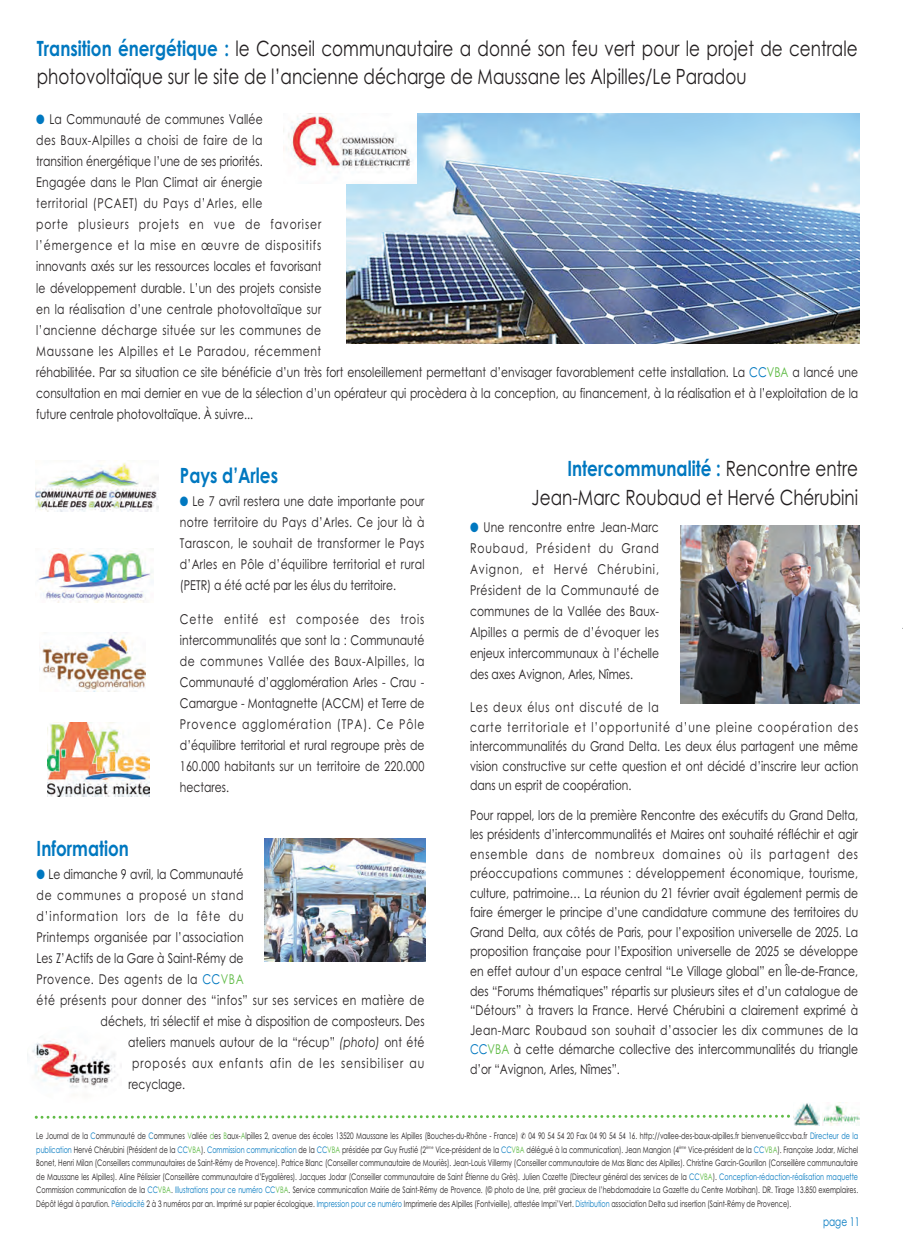
<style>
.page{position:relative;width:903px;height:1259px;background:#fff}
.page>*{position:absolute;margin:0;border:0;box-sizing:border-box;transform-origin:0 0}
.t1{font:21px/28.5px "Century Gothic";color:#231f20;scale:.8 1}
.t2{font:700 21px "Century Gothic";color:#0078c0;scale:.8 1}
.t3{font:13.5px/21px "Century Gothic";letter-spacing:.01em;color:#231f20;text-align:justify;scale:.8 1}
.t4{font:13.5px "Century Gothic";letter-spacing:.085em;color:#231f20;scale:.8 1}
.t5{font:13.5px "Century Gothic";letter-spacing:.045em;color:#231f20;scale:.8 1}
.t6{font:12px "Century Gothic";color:#0078c0;scale:.75 1}
.t7{font:9px/13.5px "Century Gothic";color:#231f20;text-align:justify;scale:.72 1}
.s1{font-weight:700;color:#0078c0}
.s2{color:#0078c0}
.s3{color:#60bb46}
.s4{font-style:italic}
</style>
<div class="page">
<img style="left:822px;top:1102px;width:37px;height:22px">
<img style="left:794px;top:1103px;width:25px;height:21px">
<img style="left:680px;top:525px;width:180px;height:177px">
<svg style="left:35px;top:1114px;width:755px;height:5px"></svg>
<img style="left:347px;top:114px;width:513px;height:230px">
<img style="left:286px;top:114px;width:130px;height:69px">
<img style="left:265px;top:838px;width:161px;height:123px">
<img style="left:35px;top:460px;width:124px;height:51px">
<img style="left:37px;top:548px;width:116px;height:54px">
<img style="left:39px;top:632px;width:107px;height:59px">
<img style="left:47px;top:722px;width:103px;height:74px">
<img style="left:27px;top:1039px;width:91px;height:49px">
<hr style="left:902px;top:607px;width:1px;height:42px;background:#000">
<h1 class="t1" style="left:37px;top:34px;width:1027px"><span class="s1">transition énergétique :</span> le conseil communautaire a donné son feu vert pour le projet de centrale photovoltaïque sur le site de l’ancienne décharge de maussane les alpilles/Le paradou</h1>
<p class="t3" style="left:36px;top:109px;width:1029px;text-align:left"><span class="s2">●</span> La communauté de communes vallée<br>des baux-alpilles a choisi de faire de la<br>transition énergétique l’une de ses priorités.<br>engagée dans le plan climat air énergie<br>territorial (pcaet) du pays d’arles, elle<br>porte plusieurs projets en vue de favoriser<br>l’émergence et la mise en œuvre de dispositifs<br>innovants axés sur les ressources locales et favorisant<br>le développement durable. L’un des projets consiste<br>en la réalisation d’une centrale photovoltaïque sur<br>l’ancienne décharge située sur les communes de<br>maussane les alpilles et Le paradou, récemment<br>réhabilitée. par sa situation ce site bénéficie d’un très fort ensoleillement permettant d’envisager favorablement cette installation. La <span class="s2">cc</span><span class="s3">vba</span> a lancé une consultation en mai dernier en vue de la sélection d’un opérateur qui procèdera à la conception, au financement, à la réalisation et à l’exploitation de la future centrale photovoltaïque. À suivre...</p>
<h1 class="t2" style="left:180px;top:463px;width:124px">pays d’Arles</h1>
<p class="t3" style="left:180px;top:490px;width:307px"><span class="s2">●</span> Le 7 avril restera une date importante pour notre territoire du pays d’arles. ce jour là à tarascon, le souhait de transformer le pays d’arles en pôle d’équilibre territorial et rural (petr) a été acté par les élus du territoire.</p>
<p class="t3" style="left:180px;top:609px;width:307px">cette entité est composée des trois intercommunalités que sont la : communauté de communes vallée des baux-alpilles, la communauté d’agglomération arles - crau - camargue - montagnette (accm) et terre de provence agglomération (tpa). ce pôle d’équilibre territorial et rural regroupe près de 160.000 habitants sur un territoire de 220.000 hectares.</p>
<h1 class="t2" style="left:37px;top:836px;width:117px">Information</h1>
<p class="t3" style="left:37px;top:863px;width:260px"><span class="s2">●</span> Le dimanche 9 avril, la communauté</p>
<p class="t3" style="left:37px;top:884px;width:260px">de communes a proposé un stand</p>
<p class="t4" style="left:37px;top:908px;width:260px">d’information lors de la fête du</p>
<p class="t3" style="left:37px;top:926px;width:260px">printemps organisée par l’association</p>
<p class="t3" style="left:37px;top:947px;width:260px">Les Z’actifs de la gare à saint-rémy de</p>
<p class="t5" style="left:37px;top:971px;width:260px">provence. Des agents de la <span class="s2">cc</span><span class="s3">vba</span></p>
<p class="t3" style="left:37px;top:989px;width:486px">été présents pour donner des “infos” sur ses services en matière de</p>
<p class="t3" style="left:101px;top:1010px;width:406px">déchets, tri sélectif et mise à disposition de composteurs. Des</p>
<p class="t3" style="left:128px;top:1031px;width:372px">ateliers manuels autour de la “récup” <span class="s4">(photo)</span> ont été</p>
<p class="t3" style="left:132px;top:1052px;width:367px">proposés aux enfants afin de les sensibiliser au</p>
<p class="t3" style="left:128px;top:1073px;width:73px">recyclage.</p>
<h1 class="t1" style="left:532px;top:454px;width:410px;text-align:right"><span class="s1">Intercommunalité :</span> rencontre entre<br>Jean-marc roubaud et Hervé chérubini</h1>
<p class="t3" style="left:470px;top:517px;width:238px"><span class="s2">●</span> une rencontre entre Jean-marc roubaud, président du grand avignon, et Hervé chérubini, président de la communauté de communes de la vallée des baux&shy;alpilles a permis de d’évoquer les enjeux intercommunaux à l’échelle des axes avignon, arles, nîmes.</p>
<p class="t3" style="left:470px;top:697px;width:487px;line-height:19.5px;text-align:left">Les deux élus ont discuté de la<br>carte territoriale et l’opportunité d’une pleine coopération des intercommunalités du grand Delta. Les deux élus partagent une même vision constructive sur cette question et ont décidé d’inscrire leur action dans un esprit de coopération.</p>
<p class="t3" style="left:470px;top:805px;width:487px;line-height:19.5px">pour rappel, lors de la première rencontre des exécutifs du grand Delta, les présidents d’intercommunalités et maires ont souhaité réfléchir et agir ensemble dans de nombreux domaines où ils partagent des préoccupations communes : développement économique, tourisme, culture, patrimoine… La réunion du 21 février avait également permis de faire émerger le principe d’une candidature commune des territoires du grand Delta, aux côtés de paris, pour l’exposition universelle de 2025. La proposition française pour l’exposition universelle de 2025 se développe en effet autour d’un espace central “Le village global” en Île-de-France, des “Forums thématiques” répartis sur plusieurs sites et d’un catalogue de “Détours” à travers la France. Hervé chérubini a clairement exprimé à Jean-marc roubaud son souhait d’associer les dix communes de la <span class="s2">cc</span><span class="s3">vba</span> à cette démarche collective des intercommunalités du triangle d’or “avignon, arles, nîmes”.</p>
<p class="t7" style="left:36px;top:1128px;width:1143px">Le Journal de la <span class="s2">c</span>ommunauté de <span class="s2">c</span>ommunes <span class="s3">v</span>allée <span class="s3">d</span>es <span class="s3">b</span>aux-<span class="s3">a</span>lpilles 2, avenue des écoles 13520 maussane les alpilles (bouches-du-rhône - France) 04 90 54 54 20 Fax 04 90 54 54 16. http://vallee-des-baux-alpilles.fr bienvenue@ccvba.fr <span class="s2">Directeur de la publication</span> Hervé chérubini (président de la <span class="s2">cc</span><span class="s3">vba</span>). <span class="s2">commission communication</span> de la <span class="s2">cc</span><span class="s3">vba</span> présidée par guy Frustié (2<sup>ème</sup> vice-président de la <span class="s2">cc</span><span class="s3">vba</span> délégué à la communication). Jean mangion (4<sup>ème</sup> vice-président de la <span class="s2">cc</span><span class="s3">vba</span>). Françoise Jodar, michel bonet, Henri milan (conseillers communautaires de saint-rémy de provence). patrice blanc (conseiller communautaire de mouriès). Jean-Louis villermy (conseiller communautaire de mas blanc des alpilles). christine garcin-gourillon (conseillère communautaire de maussane les alpilles). aline pélissier (conseillère communautaire d’eygalières). Jacques Jodar (conseiller communautaire de saint étienne du grès). Julien cozette (Directeur général des services de la <span class="s2">cc</span><span class="s3">vba</span>). <span class="s2">conception-rédaction-réalisation maquette </span>commission communication de la <span class="s2">cc</span><span class="s3">vba</span>. <span class="s2">illustrations pour ce numéro cc</span><span class="s3">vba</span>. service communication mairie de saint-rémy de provence. (© photo de une, prêt gracieux de l’hebdomadaire La gazette du centre morbihan). Dr. tirage 13.850 exemplaires.<br>Dépôt légal à parution. <span class="s2">périodicité</span> 2 à 3 numéros par an. imprimé sur papier écologique. <span class="s2">impression pour ce numéro</span> imprimerie des alpilles (Fontvieille), attestée impri’vert. <span class="s2">Distribution</span> association Delta sud insertion (saint-rémy de provence).</p>
<p class="t6" style="left:823px;top:1214px;width:50px">page 11</p>
</div>
